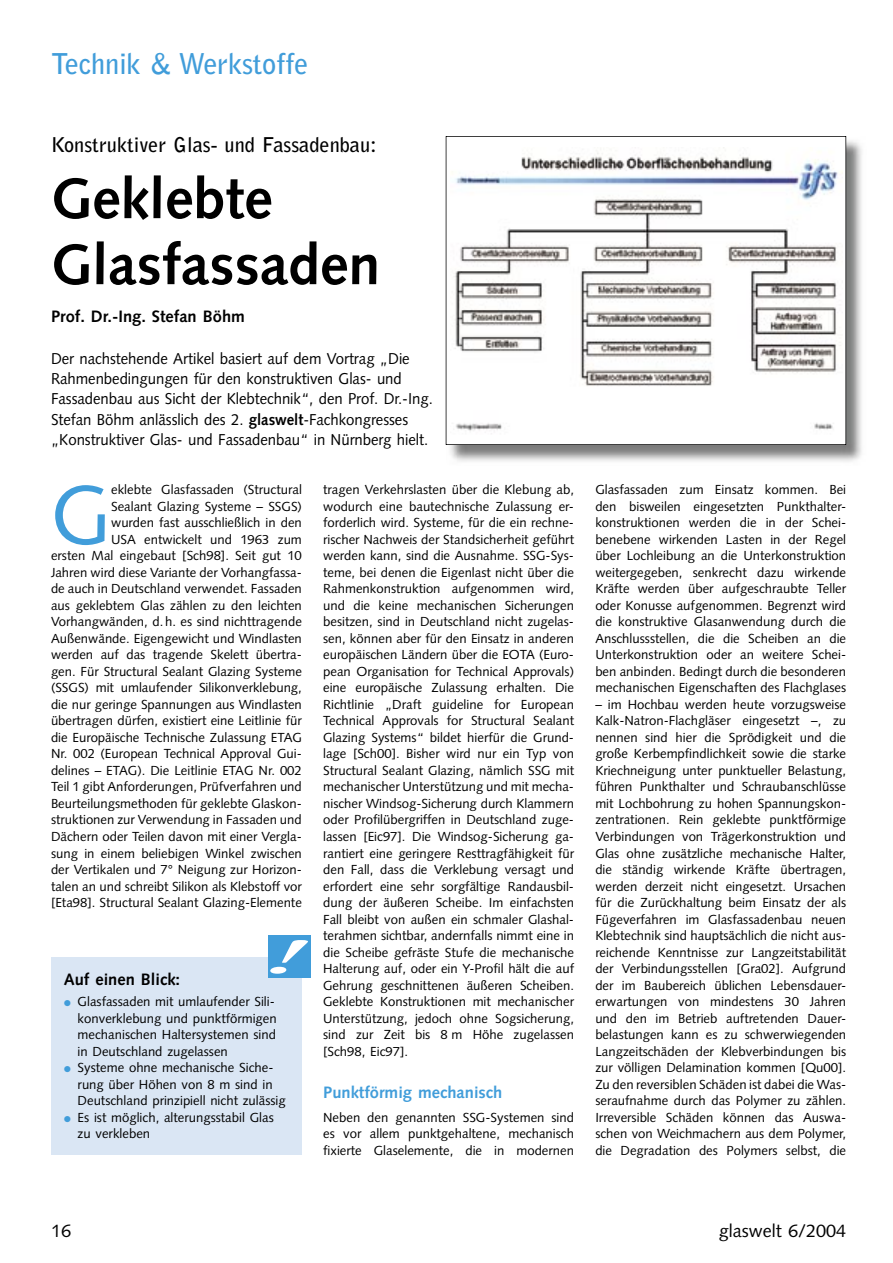
<style>
.page{position:relative;width:893px;height:1263px;background:#fff}
.page>*{position:absolute;margin:0;border:0;box-sizing:border-box;transform-origin:0 0}
.t1{font:83.25px "Syntax";color:#419dda}
.t2{font:700 57px/66px "Syntax";color:#000}
.t3{font:700 28.5px "Bell Gothic";letter-spacing:-.01em;color:#419dda}
.t4{font:700 20.25px "Bell Gothic";color:#000}
.t5{font:18px "Syntax";color:#000}
.t6{font:700 16.5px "Syntax";color:#000}
.t7{font:700 16.5px "Syntax";color:#419dda}
.t8{font:15.75px/20.2px "Syntax";letter-spacing:-.005em;color:#000;scale:.95 1}
.t9{font:13.2px/16.5px "Syntax";color:#000;text-align:justify}
.s1{font-weight:700}
</style>
<div class="page">
<img style="left:450px;top:137px;width:412px;height:325px">
<div style="left:446px;top:136px;width:400px;height:308px;background:#fff"></div>
<img style="left:454px;top:152px;width:387px;height:282px">
<hr style="left:446px;top:136px;width:1px;height:308px;background:#000">
<hr style="left:446px;top:444px;width:400px;height:1px;background:#000">
<hr style="left:845px;top:136px;width:1px;height:308px;background:#000">
<hr style="left:446px;top:136px;width:400px;height:1px;background:#000">
<div style="left:51px;top:957px;width:251px;height:197px;background:#dae6f4"></div>
<div style="left:268px;top:935px;width:42px;height:43px;background:#419dda"></div>
<svg style="left:270px;top:940px;width:38px;height:34px"></svg>
<h3 class="t3" style="left:51px;top:46px;width:259px">Technik &amp; Werkstoffe</h3>
<h3 class="t4" style="left:51px;top:133px;width:327px">Konstruktiver Glas- und Fassadenbau:</h3>
<h2 class="t2" style="left:51px;top:166px;width:331px">Geklebte<br>Glasfassaden</h2>
<p class="t6" style="left:51px;top:307px;width:195px">Prof. Dr.-Ing. Stefan Böhm</p>
<p class="t8" style="left:51px;top:348px;width:403px">Der nachstehende Artikel basiert auf dem Vortrag „Die Rahmenbedingungen für den konstruktiven Glas- und Fassadenbau aus Sicht der Klebtechnik“, den Prof. Dr.-Ing.<br>Stefan Böhm anlässlich des 2. <span class="s1">glaswelt</span>-Fachkongresses „Konstruktiver Glas- und Fassadenbau“ in Nürnberg hielt.</p>
<h1 class="t1" style="left:51px;top:466px;width:62px">G</h1>
<p class="t9" style="left:51px;top:482px;width:252px;text-align:right">eklebte Glasfassaden (Structural<br>Sealant Glazing Systeme – SSGS)<br>wurden fast ausschließlich in den<br>USA entwickelt und 1963 zum<br>ersten Mal eingebaut [Sch98]. Seit gut 10<br>Jahren wird diese Variante der Vorhangfassa&shy;de auch in Deutschland verwendet. Fassaden aus geklebtem Glas zählen zu den leichten Vorhangwänden, d. h. es sind nichttragende Außenwände. Eigengewicht und Windlasten werden auf das tragende Skelett übertra&shy;gen. Für Structural Sealant Glazing Systeme (SSGS) mit umlaufender Silikonverklebung, die nur geringe Spannungen aus Windlasten übertragen dürfen, existiert eine Leitlinie für die Europäische Technische Zulassung ETAG Nr. 002 (European Technical Approval Gui&shy;delines – ETAG). Die Leitlinie ETAG Nr. 002<br>Teil 1 gibt Anforderungen, Prüfverfahren und Beurteilungsmethoden für geklebte Glaskon&shy;struktionen zur Verwendung in Fassaden und Dächern oder Teilen davon mit einer Vergla&shy;sung in einem beliebigen Winkel zwischen der Vertikalen und 7° Neigung zur Horizon&shy;talen an und schreibt Silikon als Klebstoff vor [Eta98]. Structural Sealant Glazing-Elemente</p>
<p class="t9" style="left:323px;top:482px;width:252px">tragen Verkehrslasten über die Klebung ab, wodurch eine bautechnische Zulassung er&shy;forderlich wird. Systeme, für die ein rechne&shy;rischer Nachweis der Standsicherheit geführt werden kann, sind die Ausnahme. SSG-Sys&shy;teme, bei denen die Eigenlast nicht über die Rahmenkonstruktion aufgenommen wird, und die keine mechanischen Sicherungen besitzen, sind in Deutschland nicht zugelas&shy;sen, können aber für den Einsatz in anderen europäischen Ländern über die EOTA (Euro&shy;pean Organisation for Technical Approvals) eine europäische Zulassung erhalten. Die Richtlinie „Draft guideline for European Technical Approvals for Structural Sealant Glazing Systems“ bildet hierfür die Grund&shy;lage [Sch00]. Bisher wird nur ein Typ von Structural Sealant Glazing, nämlich SSG mit mechanischer Unterstützung und mit mecha&shy;nischer Windsog-Sicherung durch Klammern oder Profilübergriffen in Deutschland zuge&shy;lassen [Eic97]. Die Windsog-Sicherung ga&shy;rantiert eine geringere Resttragfähigkeit für den Fall, dass die Verklebung versagt und erfordert eine sehr sorgfältige Randausbil&shy;dung der äußeren Scheibe. Im einfachsten Fall bleibt von außen ein schmaler Glashal&shy;terahmen sichtbar, andernfalls nimmt eine in die Scheibe gefräste Stufe die mechanische Halterung auf, oder ein Y-Profil hält die auf Gehrung geschnittenen äußeren Scheiben.<br>Geklebte Konstruktionen mit mechanischer Unterstützung, jedoch ohne Sogsicherung, sind zur Zeit bis 8 m Höhe zugelassen [Sch98, Eic97].</p>
<p class="t7" style="left:323px;top:1082px;width:181px">Punktförmig mechanisch</p>
<p class="t9" style="left:323px;top:1109px;width:252px">Neben den genannten SSG-Systemen sind es vor allem punktgehaltene, mechanisch fixierte Glaselemente, die in modernen</p>
<p class="t6" style="left:64px;top:970px;width:118px">Auf einen Blick:</p>
<p class="t9" style="left:78px;top:993px;width:210px;text-align:left">Glasfassaden mit umlaufender Sili&shy;konverklebung und punktförmigen mechanischen Haltersystemen sind in Deutschland zugelassen<br>Systeme ohne mechanische Siche&shy;rung über Höhen von 8 m sind in<br>Deutschland prinzipiell nicht zulässig<br>Es ist möglich, alterungsstabil Glas zu verkleben</p>
<p class="t9" style="left:595px;top:482px;width:252px">Glas fassaden zum Einsatz kommen. Bei den bisweilen eingesetzten Punkthalter&shy;konstruktionen werden die in der Schei&shy;benebene wirkenden Lasten in der Regel über Lochleibung an die Unterkonstruktion weitergegeben, senkrecht dazu wirkende Kräfte werden über aufgeschraubte Teller oder Konusse aufgenommen. Begrenzt wird die konstruktive Glasanwendung durch die Anschlussstellen, die die Scheiben an die Unterkonstruktion oder an weitere Schei&shy;ben anbinden. Bedingt durch die besonderen mechanischen Eigenschaften des Flachglases</p>
<p class="t9" style="left:595px;top:696px;width:252px">– im Hochbau werden heute vorzugsweise Kalk-Natron-Flachgläser eingesetzt –, zu nennen sind hier die Sprödigkeit und die große Kerbempfindlichkeit sowie die starke Kriechneigung unter punktueller Belastung, führen Punkthalter und Schraubanschlüsse mit Lochbohrung zu hohen Spannungskon&shy;zentrationen. Rein geklebte punktförmige Verbindungen von Trägerkonstruktion und Glas ohne zusätzliche mechanische Halter, die ständig wirkende Kräfte übertragen, werden derzeit nicht eingesetzt. Ursachen für die Zurückhaltung beim Einsatz der als Fügeverfahren im Glasfassadenbau neuen Klebtechnik sind hauptsächlich die nicht aus&shy;reichende Kenntnisse zur Langzeitstabilität der Verbindungsstellen [Gra02]. Aufgrund der im Baubereich üblichen Lebensdauer&shy;erwartungen von mindestens 30 Jahren und den im Betrieb auftretenden Dauer&shy;belastungen kann es zu schwerwiegenden Langzeitschäden der Klebverbindungen bis zur völligen Delamination kommen [Qu00].<br>Zu den reversiblen Schäden ist dabei die Was&shy;seraufnahme durch das Polymer zu zählen.<br>Irreversible Schäden können das Auswa&shy;schen von Weichmachern aus dem Polymer, die Degradation des Polymers selbst, die</p>
<h3 class="t5" style="left:51px;top:1220px;width:22px">16</h3>
<h3 class="t5" style="left:719px;top:1220px;width:129px">glaswelt 6/2004</h3>
</div>
